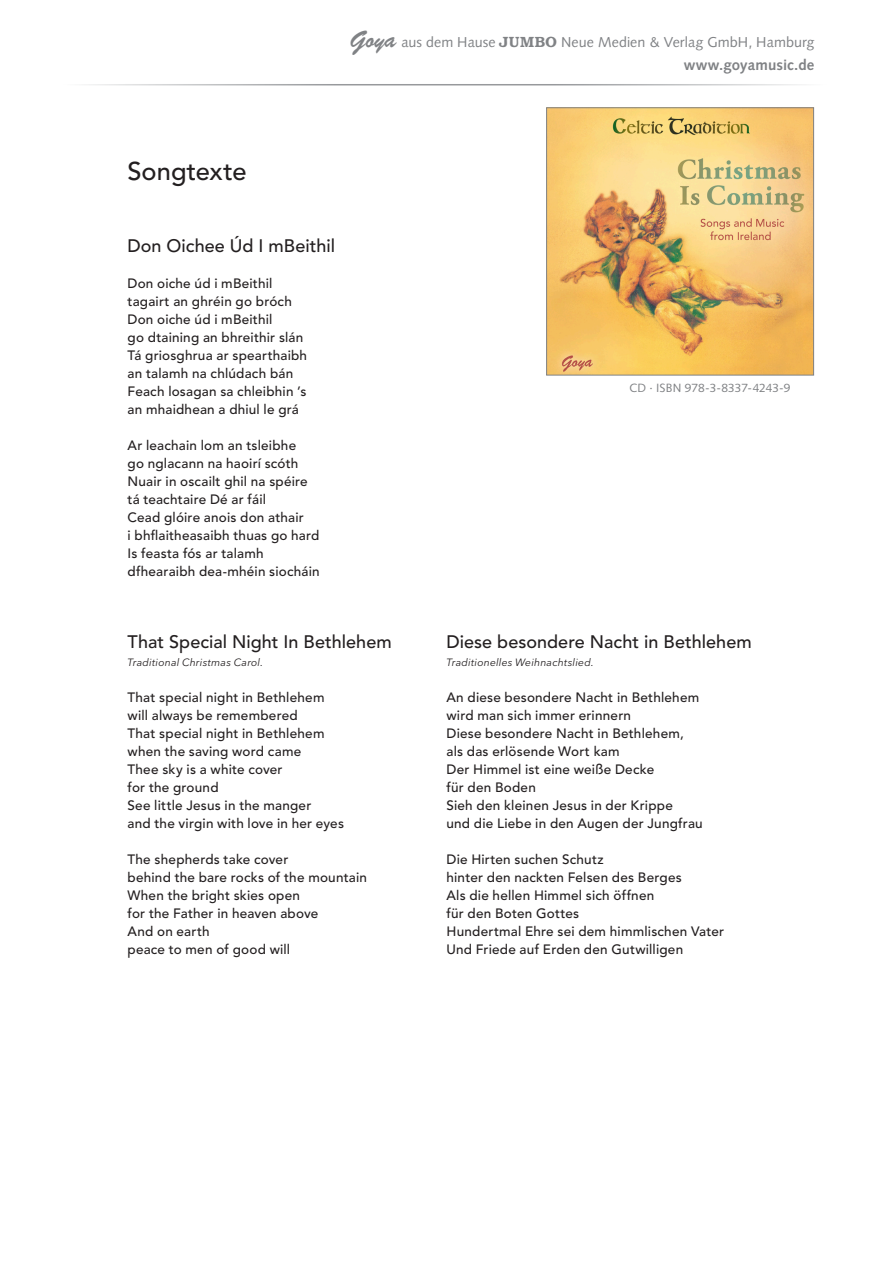
<style>
.page{position:relative;width:893px;height:1263px;background:#fff}
.page>*{position:absolute;margin:0;border:0;box-sizing:border-box;transform-origin:0 0}
.t1{font:500 25.5px "Avenir LT Std";color:#231f20}
.t2{font:500 18px "Avenir LT Std";letter-spacing:.005em;color:#231f20}
.t3{font:700 15px "Syntax";letter-spacing:.005em;color:#808285}
.t4{font:14.4px "Syntax";letter-spacing:.005em;color:#808285}
.t5{font:500 13.5px/18px "Avenir LT Std";letter-spacing:.015em;color:#231f20}
.t6{font:12px "Syntax";letter-spacing:.005em;color:#808285}
.t7{font:italic 10.5px "Avenir Next LT Pro";letter-spacing:.015em;color:#231f20}
.s1{font-family:"Brush Script BT";font-size:24.45px}
.s2{font-family:"Boo Dem"}
</style>
<div class="page">
<hr style="left:0;top:84px;width:893px;height:1px;background:#97999c">
<img style="left:548px;top:109px;width:264px;height:264px">
<div style="left:546px;top:107px;width:268px;height:268px;border:1px solid #808285"></div>
<p class="t4" style="left:350px;top:34px;width:466px"><span class="s1">Goya</span> aus dem Hause <span class="s2">JUMBO</span> Neue Medien &amp; Verlag GmbH, Hamburg</p>
<h1 class="t1" style="left:128px;top:156px;width:121px">Songtexte</h1>
<h2 class="t2" style="left:128px;top:235px;width:209px">Don Oichee Úd I mBeithil</h2>
<p class="t5" style="left:128px;top:275px;width:181px">Don oiche úd i mBeithil tagairt an ghréin go bróch<br>Don oiche úd i mBeithil<br>go dtaining an bhreithir slán<br>Tá griosghrua ar spearthaibh an talamh na chlúdach bán<br>Feach losagan sa chleibhin ’s an mhaidhean a dhiul le grá</p>
<p class="t5" style="left:128px;top:437px;width:194px">Ar leachain lom an tsleibhe<br>go nglacann na haoirí scóth<br>Nuair in oscailt ghil na spéire tá teachtaire Dé ar fáil<br>Cead glóire anois don athair<br>i bhflaitheasaibh thuas go hard<br>Is feasta fós ar talamh dfhearaibh dea-mhéin siocháin</p>
<h2 class="t2" style="left:128px;top:631px;width:266px">That Special Night In Bethlehem</h2>
<p class="t7" style="left:128px;top:656px;width:137px">Traditional Christmas Carol.</p>
<p class="t5" style="left:128px;top:689px;width:218px">That special night in Bethlehem will always be remembered<br>That special night in Bethlehem when the saving word came<br>Thee sky is a white cover<br>for the ground<br>See little Jesus in the manger<br>and the virgin with love in her eyes</p>
<p class="t5" style="left:128px;top:851px;width:241px">The shepherds take cover<br>behind the bare rocks of the mountain<br>When the bright skies open<br>for the Father in heaven above<br>And on earth<br>peace to men of good will</p>
<p class="t3" style="left:684px;top:56px;width:132px">www.goyamusic.de</p>
<p class="t6" style="left:629px;top:380px;width:163px">CD · ISBN 978-3-8337-4243-9</p>
<h2 class="t2" style="left:446px;top:631px;width:307px">Diese besondere Nacht in Bethlehem</h2>
<p class="t7" style="left:446px;top:656px;width:149px">Traditionelles Weihnachtslied.</p>
<p class="t5" style="left:446px;top:689px;width:258px">An diese besondere Nacht in Bethlehem wird man sich immer erinnern<br>Diese besondere Nacht in Bethlehem, als das erlösende Wort kam<br>Der Himmel ist eine weiße Decke<br>für den Boden<br>Sieh den kleinen Jesus in der Krippe<br>und die Liebe in den Augen der Jungfrau</p>
<p class="t5" style="left:446px;top:851px;width:279px">Die Hirten suchen Schutz<br>hinter den nackten Felsen des Berges<br>Als die hellen Himmel sich öffnen<br>für den Boten Gottes<br>Hundertmal Ehre sei dem himmlischen Vater<br>Und Friede auf Erden den Gutwilligen</p>
</div>
